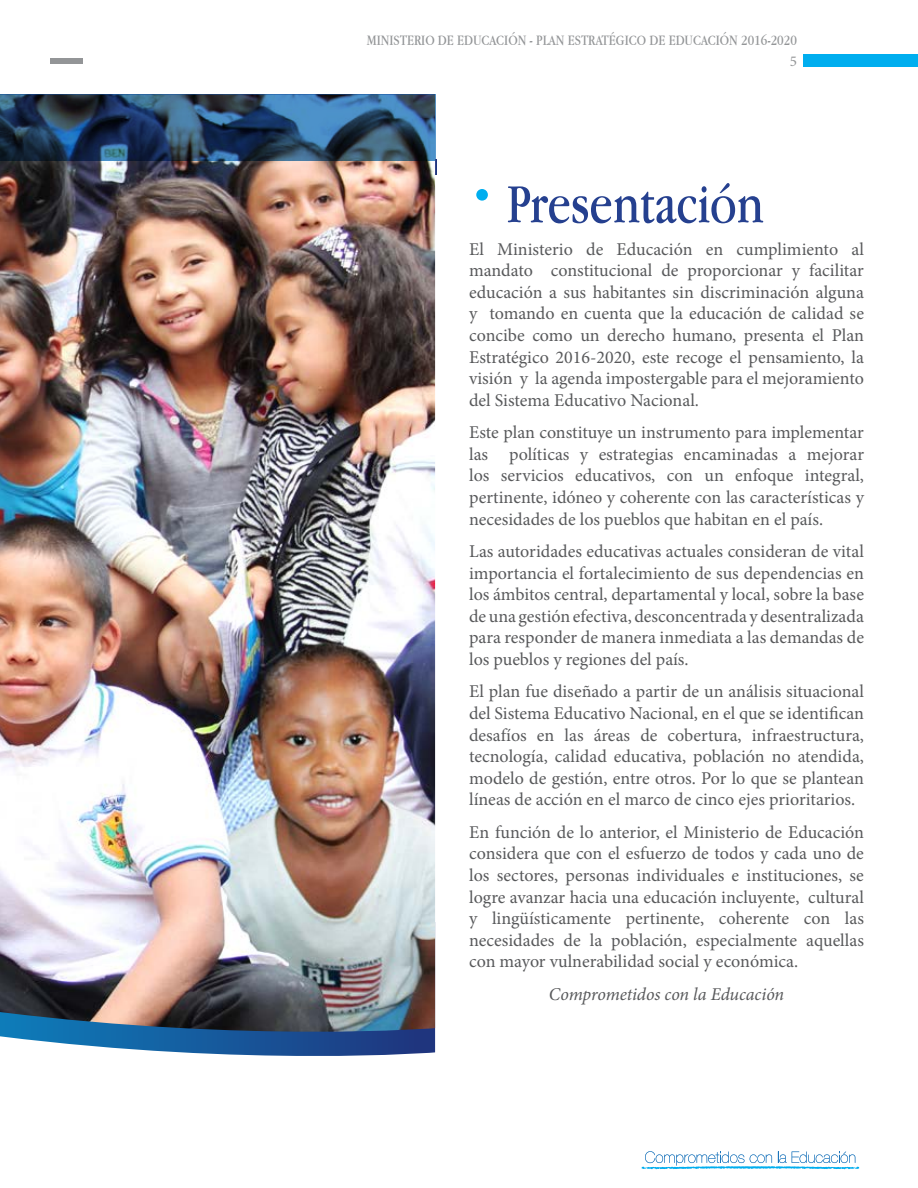
<style>
.page{position:relative;width:918px;height:1188px;background:#fff}
.page>*{position:absolute;margin:0;border:0;box-sizing:border-box;transform-origin:0 0}
.t1{font:57px "Apple Garamond";color:#25408f}
.t2{font:18px/21.6px "Minion Pro";color:#58595b;text-align:justify}
.t3{font:italic 18px "Minion Pro";letter-spacing:-.005em;color:#58595b}
.t4{font:15px "Apple Garamond";color:#939597}
.t5{font:15px "Minion Pro";color:#939597}
</style>
<div class="page">
<svg style="left:0;top:1033px;width:435px;height:23px"></svg>
<img style="left:0;top:161px;width:435px;height:872px">
<svg style="left:0;top:94px;width:435px;height:67px;background:#294968"></svg>
<div style="left:476px;top:189px;width:12px;height:12px;background:#00aeef;border-radius:50%"></div>
<div style="left:51px;top:58px;width:32px;height:6px;background:#939597"></div>
<div style="left:803px;top:54px;width:115px;height:13px;background:#00aeef"></div>
<svg style="left:642px;top:1151px;width:217px;height:18px"></svg>
<p class="t4" style="left:367px;top:31px;width:432px">MINISTERIO DE EDUCACIÓN - PLAN ESTRATÉGICO DE EDUCACIÓN 2016-2020</p>
<p class="t5" style="left:790px;top:51px;width:9px">5</p>
<h1 class="t1" style="left:507px;top:170px;width:259px">Presentación</h1>
<p class="t2" style="left:469px;top:238px;width:396px">El Ministerio de Educación en cumplimiento al mandato constitucional de proporcionar y facilitar educación a sus habitantes sin discriminación alguna y tomando en cuenta que la educación de calidad se concibe como un derecho humano, presenta el Plan Estratégico 2016-2020, este recoge el pensamiento, la visión y la agenda impostergable para el mejoramiento del Sistema Educativo Nacional.</p>
<p class="t2" style="left:469px;top:422px;width:396px">Este plan constituye un instrumento para implementar las políticas y estrategias encaminadas a mejorar los servicios educativos, con un enfoque integral, pertinente, idóneo y coherente con las características y necesidades de los pueblos que habitan en el país.</p>
<p class="t2" style="left:469px;top:541px;width:396px">Las autoridades educativas actuales consideran de vital importancia el fortalecimiento de sus dependencias en los ámbitos central, departamental y local, sobre la base de una gestión efectiva, desconcentrada y desentralizada para responder de manera inmediata a las demandas de los pueblos y regiones del país.</p>
<p class="t2" style="left:469px;top:681px;width:396px">El plan fue diseñado a partir de un análisis situacional del Sistema Educativo Nacional, en el que se identifican desafíos en las áreas de cobertura, infraestructura, tecnología, calidad educativa, población no atendida, modelo de gestión, entre otros. Por lo que se plantean líneas de acción en el marco de cinco ejes prioritarios.</p>
<p class="t2" style="left:469px;top:821px;width:396px">En función de lo anterior, el Ministerio de Educación considera que con el esfuerzo de todos y cada uno de los sectores, personas individuales e instituciones, se logre avanzar hacia una educación incluyente, cultural y lingüísticamente pertinente, coherente con las necesidades de la población, especialmente aquellas con mayor vulnerabilidad social y económica.</p>
<p class="t3" style="left:549px;top:982px;width:237px">Comprometidos con la Educación</p>
</div>
